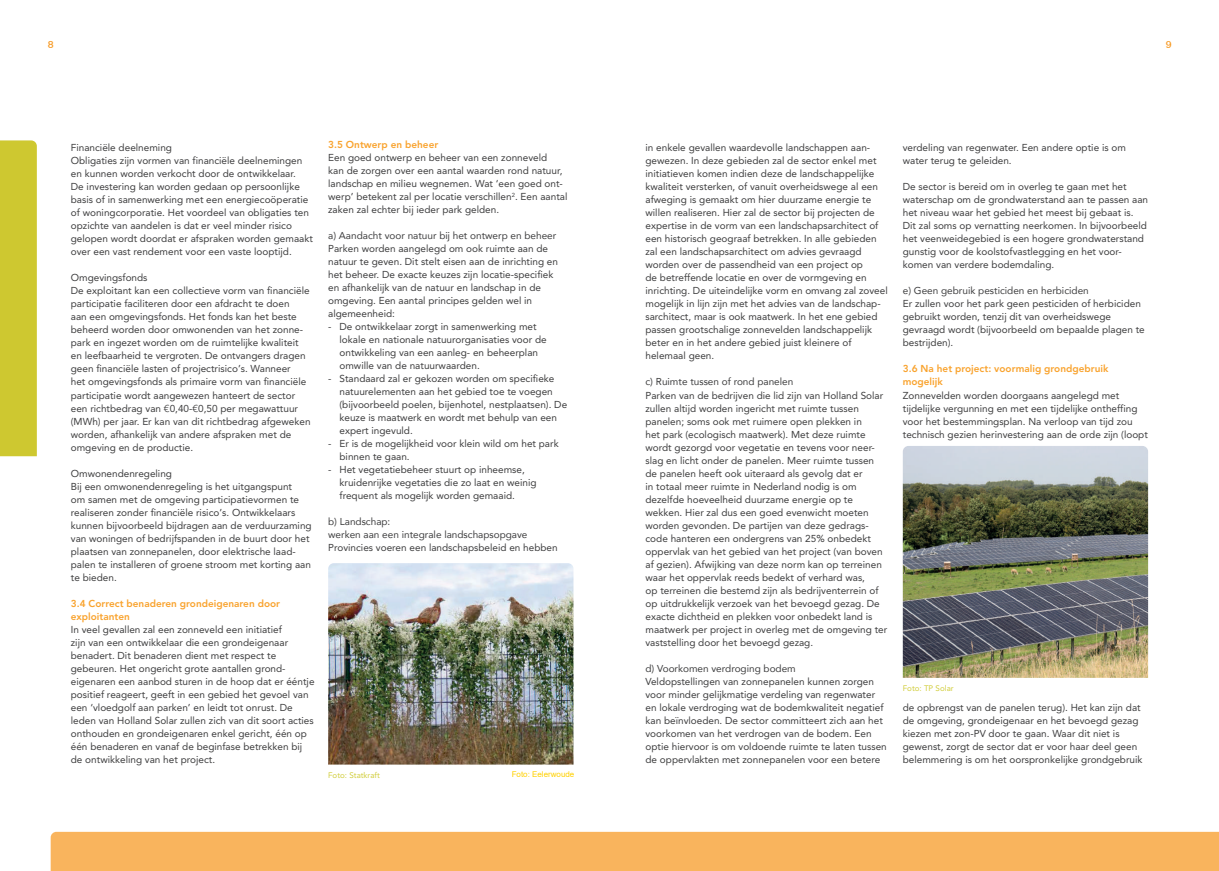
<style>
.page{position:relative;width:1219px;height:871px;background:#fff}
.page>*{position:absolute;margin:0;border:0;box-sizing:border-box;transform-origin:0 0}
.t1{font:10px/13px "Avenir";color:#3e3e3f}
.t2{font:10px/13px "Avenir";color:#3e3e3f}
.t3{font:800 10px/13px "Avenir LT Std";color:#f9a32e}
.t4{font:10px "Calvert";color:#f79a24}
.t5{font:8px "Avenir";color:#d1cd3b}
.t6{font:8px "Arial";color:#ffd100}
</style>
<div class="page">
<div style="left:0;top:140px;width:37px;height:316px;background:#cec830"></div>
<div style="left:51px;top:831px;width:1168px;height:39px;background:#f9b45d"></div>
<img style="left:903px;top:446px;width:245px;height:231px">
<img style="left:328px;top:563px;width:245px;height:201px">
<p class="t4" style="left:48px;top:38px;width:7px">8</p>
<p class="t1" style="left:71px;top:142px;width:244px">Financiële deelneming<br>Obligaties zijn vormen van financiële deelnemingen en kunnen worden verkocht door de ontwikkelaar.<br>De investering kan worden gedaan op persoonlijke basis of in samenwerking met een energiecoöperatie of woningcorporatie. Het voordeel van obligaties ten opzichte van aandelen is dat er veel minder risico gelopen wordt doordat er afspraken worden gemaakt over een vast rendement voor een vaste looptijd.</p>
<p class="t1" style="left:71px;top:272px;width:241px">Omgevingsfonds<br>De exploitant kan een collectieve vorm van financiële participatie faciliteren door een afdracht te doen<br>aan een omgevingsfonds. Het fonds kan het beste beheerd worden door omwonenden van het zonne&shy;park en ingezet worden om de ruimtelijke kwaliteit en leefbaarheid te vergroten. De ontvangers dragen geen financiële lasten of projectrisico’s. Wanneer<br>het omgevingsfonds als primaire vorm van financiële participatie wordt aangewezen hanteert de sector een richtbedrag van €0,40-€0,50 per megawattuur (MWh) per jaar. Er kan van dit richtbedrag afgeweken worden, afhankelijk van andere afspraken met de omgeving en de productie.</p>
<p class="t1" style="left:71px;top:467px;width:242px">Omwonendenregeling<br>Bij een omwonendenregeling is het uitgangspunt<br>om samen met de omgeving participatievormen te realiseren zonder financiële risico’s. Ontwikkelaars kunnen bijvoorbeeld bijdragen aan de verduurzaming van woningen of bedrijfspanden in de buurt door het plaatsen van zonnepanelen, door elektrische laad&shy;palen te installeren of groene stroom met korting aan te bieden.</p>
<p class="t3" style="left:71px;top:596px;width:211px">3.4 Correct benaderen grondeigenaren door exploitanten</p>
<p class="t1" style="left:71px;top:623px;width:245px">In veel gevallen zal een zonneveld een initiatief<br>zijn van een ontwikkelaar die een grondeigenaar benadert. Dit benaderen dient met respect te gebeuren. Het ongericht grote aantallen grond&shy;eigenaren een aanbod sturen in de hoop dat er ééntje positief reageert, geeft in een gebied het gevoel van een ‘vloedgolf aan parken’ en leidt tot onrust. De leden van Holland Solar zullen zich van dit soort acties onthouden en grondeigenaren enkel gericht, één op één benaderen en vanaf de beginfase betrekken bij de ontwikkeling van het project.</p>
<p class="t3" style="left:328px;top:138px;width:112px">3.5 Ontwerp en beheer</p>
<p class="t1" style="left:328px;top:151px;width:241px">Een goed ontwerp en beheer van een zonneveld<br>kan de zorgen over een aantal waarden rond natuur, landschap en milieu wegnemen. Wat ‘een goed ont&shy;werp’ betekent zal per locatie verschillen<sup>2</sup>. Een aantal zaken zal echter bij ieder park gelden.</p>
<p class="t2" style="left:328px;top:229px;width:230px">a) Aandacht voor natuur bij het ontwerp en beheer</p>
<p class="t1" style="left:328px;top:242px;width:231px">Parken worden aangelegd om ook ruimte aan de natuur te geven. Dit stelt eisen aan de inrichting en het beheer. De exacte keuzes zijn locatie-specifiek en afhankelijk van de natuur en landschap in de omgeving. Een aantal principes gelden wel in algemeenheid:</p>
<p class="t1" style="left:339px;top:320px;width:209px;text-indent:-11px">- De ontwikkelaar zorgt in samenwerking met lokale en nationale natuurorganisaties voor de ontwikkeling van een aanleg- en beheerplan omwille van de natuurwaarden.</p>
<p class="t1" style="left:339px;top:372px;width:229px;text-indent:-11px">- Standaard zal er gekozen worden om specifieke natuurelementen aan het gebied toe te voegen (bijvoorbeeld poelen, bijenhotel, nestplaatsen). De keuze is maatwerk en wordt met behulp van een expert ingevuld.</p>
<p class="t1" style="left:339px;top:437px;width:221px;text-indent:-11px">- Er is de mogelijkheid voor klein wild om het park binnen te gaan.</p>
<p class="t1" style="left:339px;top:463px;width:199px;text-indent:-11px">- Het vegetatiebeheer stuurt op inheemse, kruidenrijke vegetaties die zo laat en weinig frequent als mogelijk worden gemaaid.</p>
<p class="t2" style="left:328px;top:515px;width:201px">b) Landschap:<br>werken aan een integrale landschapsopgave</p>
<p class="t1" style="left:328px;top:541px;width:231px">Provincies voeren een landschapsbeleid en hebben</p>
<p class="t5" style="left:328px;top:768px;width:53px">Foto: Statkraft</p>
<p class="t6" style="left:512px;top:768px;width:64px">Foto: Eelerwoude</p>
<p class="t4" style="left:1166px;top:38px;width:7px">9</p>
<p class="t1" style="left:645px;top:142px;width:244px">in enkele gevallen waardevolle landschappen aan&shy;gewezen. In deze gebieden zal de sector enkel met initiatieven komen indien deze de landschappelijke kwaliteit versterken, of vanuit overheidswege al een afweging is gemaakt om hier duurzame energie te willen realiseren. Hier zal de sector bij projecten de expertise in de vorm van een landschapsarchitect of een historisch geograaf betrekken. In alle gebieden zal een landschapsarchitect om advies gevraagd worden over de passendheid van een project op<br>de betreffende locatie en over de vormgeving en inrichting. De uiteindelijke vorm en omvang zal zoveel mogelijk in lijn zijn met het advies van de landschap&shy;sarchitect, maar is ook maatwerk. In het ene gebied passen grootschalige zonnevelden landschappelijk beter en in het andere gebied juist kleinere of helemaal geen.</p>
<p class="t2" style="left:645px;top:375px;width:149px">c) Ruimte tussen of rond panelen</p>
<p class="t1" style="left:645px;top:389px;width:243px">Parken van de bedrijven die lid zijn van Holland Solar zullen altijd worden ingericht met ruimte tussen panelen; soms ook met ruimere open plekken in<br>het park (ecologisch maatwerk). Met deze ruimte wordt gezorgd voor vegetatie en tevens voor neer&shy;slag en licht onder de panelen. Meer ruimte tussen de panelen heeft ook uiteraard als gevolg dat er<br>in totaal meer ruimte in Nederland nodig is om dezelfde hoeveelheid duurzame energie op te wekken. Hier zal dus een goed evenwicht moeten worden gevonden. De partijen van deze gedrags&shy;code hanteren een ondergrens van 25% onbedekt oppervlak van het gebied van het project (van boven af gezien). Afwijking van deze norm kan op terreinen waar het oppervlak reeds bedekt of verhard was,<br>op terreinen die bestemd zijn als bedrijventerrein of op uitdrukkelijk verzoek van het bevoegd gezag. De exacte dichtheid en plekken voor onbedekt land is maatwerk per project in overleg met de omgeving ter vaststelling door het bevoegd gezag.</p>
<p class="t2" style="left:645px;top:661px;width:152px">d) Voorkomen verdroging bodem</p>
<p class="t1" style="left:645px;top:675px;width:243px">Veldopstellingen van zonnepanelen kunnen zorgen voor minder gelijkmatige verdeling van regenwater en lokale verdroging wat de bodemkwaliteit negatief kan beïnvloeden. De sector committeert zich aan het voorkomen van het verdrogen van de bodem. Een optie hiervoor is om voldoende ruimte te laten tussen de oppervlakten met zonnepanelen voor een betere</p>
<p class="t1" style="left:903px;top:142px;width:225px">verdeling van regenwater. Een andere optie is om water terug te geleiden.</p>
<p class="t1" style="left:903px;top:181px;width:247px">De sector is bereid om in overleg te gaan met het waterschap om de grondwaterstand aan te passen aan het niveau waar het gebied het meest bij gebaat is.<br>Dit zal soms op vernatting neerkomen. In bijvoorbeeld het veenweidegebied is een hogere grondwaterstand gunstig voor de koolstofvastlegging en het voor&shy;komen van verdere bodemdaling.</p>
<p class="t2" style="left:903px;top:284px;width:187px">e) Geen gebruik pesticiden en herbiciden</p>
<p class="t1" style="left:903px;top:298px;width:243px">Er zullen voor het park geen pesticiden of herbiciden gebruikt worden, tenzij dit van overheidswege gevraagd wordt (bijvoorbeeld om bepaalde plagen te bestrijden).</p>
<p class="t3" style="left:903px;top:362px;width:207px">3.6 Na het project: voormalig grondgebruik mogelijk</p>
<p class="t1" style="left:903px;top:389px;width:247px">Zonnevelden worden doorgaans aangelegd met tijdelijke vergunning en met een tijdelijke ontheffing voor het bestemmingsplan. Na verloop van tijd zou technisch gezien herinvestering aan de orde zijn (loopt</p>
<p class="t5" style="left:903px;top:682px;width:52px">Foto: TP Solar</p>
<p class="t1" style="left:903px;top:701px;width:241px">de opbrengst van de panelen terug). Het kan zijn dat de omgeving, grondeigenaar en het bevoegd gezag kiezen met zon-PV door te gaan. Waar dit niet is gewenst, zorgt de sector dat er voor haar deel geen belemmering is om het oorspronkelijke grondgebruik</p>
</div>
